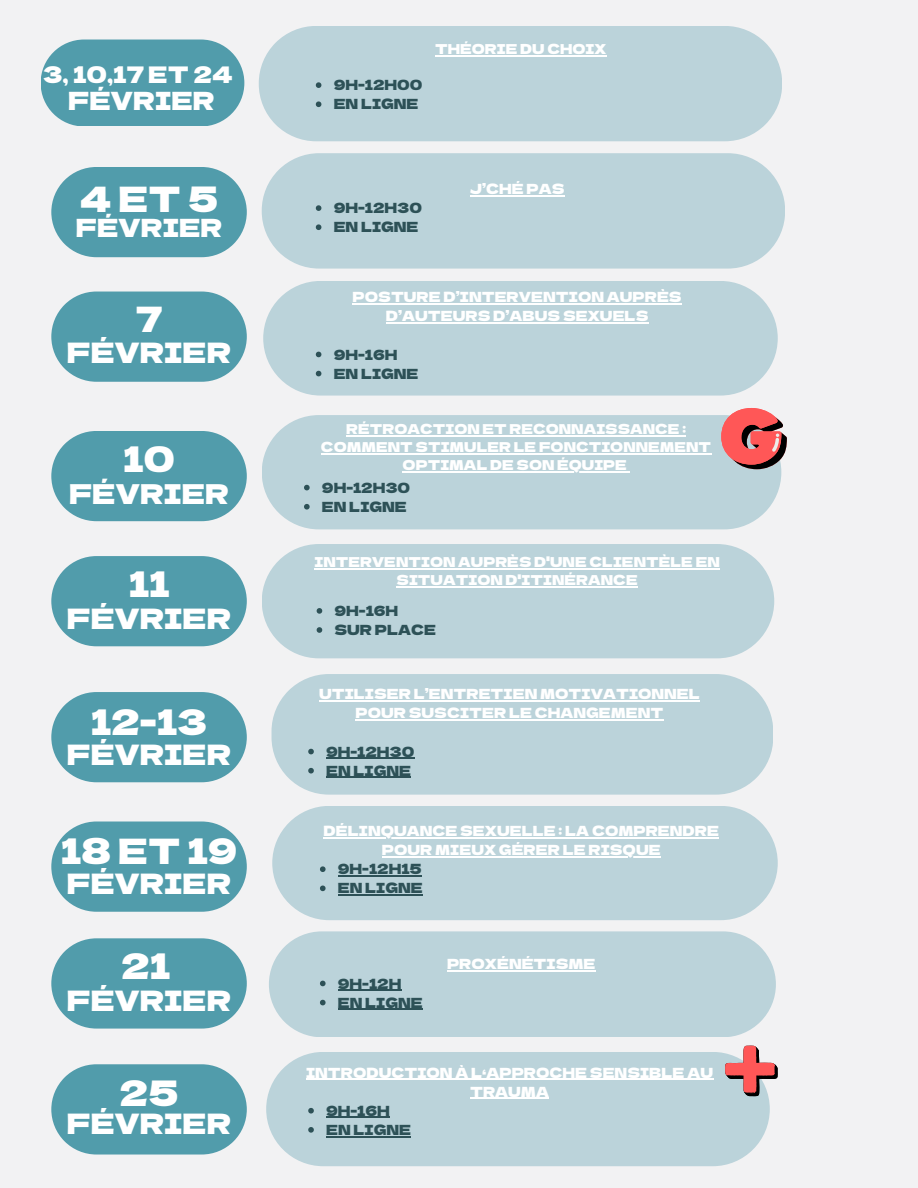
<style>
.page{position:relative;width:918px;height:1188px;background:#f2f2f3}
.page>*{position:absolute;margin:0;border:0;box-sizing:border-box;transform-origin:0 0}
.t1{font:34.5px "Dela Gothic One";color:#fff}
.t2{font:27.75px "Dela Gothic One";color:#fff}
.t3{font:27px "Dela Gothic One";color:#fff}
.t4{font:24.75px "Dela Gothic One";color:#fff}
.t5{font:22.5px "Dela Gothic One";color:#fff}
.t6{font:13.8px/19.2px "Dela Gothic One";color:#fff;text-align:center}
.t7{font:13.8px "Dela Gothic One";color:#2d5157}
.t8{font:13.5px/18px "Dela Gothic One";color:#fff;text-align:center}
.s1{color:#2d5157}
</style>
<div class="page">
<div style="left:269px;top:931px;width:507px;height:106px;background:#bbd3da"></div>
<hr style="left:447px;top:971px;width:149px;height:1px;background:#fff">
<svg style="left:320px;top:981px;width:6px;height:5px"></svg>
<hr style="left:338px;top:990px;width:63px;height:1px;background:#2d5157">
<svg style="left:320px;top:1000px;width:6px;height:5px"></svg>
<hr style="left:338px;top:1009px;width:85px;height:1px;background:#2d5157">
<svg style="left:51px;top:938px;width:196px;height:91px;background:#62a5b2"></svg>
<div style="left:272px;top:806px;width:506px;height:114px;background:#bbd3da;border-radius:57px"></div>
<hr style="left:324px;top:837px;width:395px;height:1px;background:#fff">
<hr style="left:382px;top:856px;width:279px;height:1px;background:#fff">
<svg style="left:320px;top:866px;width:6px;height:6px"></svg>
<hr style="left:338px;top:875px;width:84px;height:2px;background:#2d5157">
<svg style="left:320px;top:886px;width:6px;height:5px"></svg>
<hr style="left:338px;top:895px;width:85px;height:1px;background:#2d5157">
<svg style="left:51px;top:822px;width:196px;height:90px;background:#61a4b2"></svg>
<div style="left:272px;top:674px;width:501px;height:121px;background:#bbd3da"></div>
<svg style="left:51px;top:692px;width:196px;height:90px;background:#61a4b2"></svg>
<div style="left:262px;top:544px;width:512px;height:114px;background:#bbd3da;border-radius:57px"></div>
<hr style="left:319px;top:700px;width:381px;height:2px;background:#fff">
<hr style="left:356px;top:720px;width:308px;height:1px;background:#fff">
<svg style="left:308px;top:749px;width:6px;height:5px"></svg>
<hr style="left:326px;top:758px;width:88px;height:1px;background:#2d5157">
<svg style="left:308px;top:768px;width:6px;height:6px"></svg>
<hr style="left:326px;top:777px;width:85px;height:1px;background:#2d5157">
<svg style="left:51px;top:556px;width:196px;height:90px;background:#61a4b2"></svg>
<div style="left:262px;top:415px;width:519px;height:114px;background:#bbd3da;border-radius:57px"></div>
<svg style="left:317px;top:608px;width:5px;height:6px"></svg>
<svg style="left:317px;top:627px;width:5px;height:6px"></svg>
<hr style="left:315px;top:568px;width:405px;height:1px;background:#fff">
<hr style="left:397px;top:586px;width:241px;height:1px;background:#fff">
<svg style="left:51px;top:431px;width:196px;height:90px;background:#61a4b2"></svg>
<div style="left:263px;top:281px;width:515px;height:115px;background:#bbd3da;border-radius:57px"></div>
<hr style="left:353px;top:303px;width:329px;height:1px;background:#fff">
<hr style="left:386px;top:322px;width:263px;height:2px;background:#fff">
<svg style="left:316px;top:352px;width:5px;height:5px"></svg>
<svg style="left:316px;top:371px;width:5px;height:5px"></svg>
<svg style="left:51px;top:292px;width:196px;height:90px;background:#61a4b2"></svg>
<div style="left:262px;top:153px;width:523px;height:116px;background:#bbd3da"></div>
<hr style="left:470px;top:195px;width:95px;height:1px;background:#fff">
<svg style="left:316px;top:205px;width:5px;height:6px"></svg>
<svg style="left:316px;top:224px;width:5px;height:6px"></svg>
<svg style="left:51px;top:167px;width:196px;height:90px;background:#61a4b2"></svg>
<div style="left:259px;top:26px;width:523px;height:115px;background:#bbd3da"></div>
<svg style="left:316px;top:82px;width:5px;height:6px"></svg>
<svg style="left:316px;top:101px;width:5px;height:6px"></svg>
<hr style="left:435px;top:55px;width:171px;height:1px;background:#fff">
<div style="left:41px;top:40px;width:203px;height:86px;background:#519cab;border-radius:43px"></div>
<hr style="left:346px;top:436px;width:340px;height:1px;background:#fff">
<hr style="left:321px;top:453px;width:390px;height:2px;background:#fff">
<hr style="left:403px;top:471px;width:224px;height:2px;background:#fff">
<svg style="left:304px;top:485px;width:6px;height:5px"></svg>
<svg style="left:304px;top:504px;width:6px;height:6px"></svg>
<svg style="left:721px;top:408px;width:66px;height:61px"></svg>
<div style="left:266px;top:1052px;width:504px;height:114px;background:#bbd3da;border-radius:57px"></div>
<hr style="left:306px;top:1079px;width:407px;height:1px;background:#fff">
<hr style="left:470px;top:1098px;width:79px;height:1px;background:#fff">
<svg style="left:308px;top:1108px;width:6px;height:6px"></svg>
<hr style="left:326px;top:1117px;width:64px;height:1px;background:#2d5157">
<svg style="left:308px;top:1127px;width:6px;height:6px"></svg>
<hr style="left:326px;top:1136px;width:85px;height:1px;background:#2d5157">
<svg style="left:51px;top:1064px;width:196px;height:91px;background:#62a5b2"></svg>
<svg style="left:725px;top:1046px;width:53px;height:50px"></svg>
<h2 class="t5" style="left:43px;top:57px;width:192px">3, 10,17 ET 24</h2>
<h4 class="t4" style="left:68px;top:81px;width:148px">FÉVRIER</h4>
<p class="t7" style="left:334px;top:74px;width:90px">9H-12H00</p>
<p class="t7" style="left:334px;top:93px;width:86px">EN LIGNE</p>
<h1 class="t8" style="left:435px;top:39px;width:173px">THÉORIE DU CHOIX</h1>
<h4 class="t1" style="left:80px;top:172px;width:140px">4ET5</h4>
<p class="t7" style="left:334px;top:197px;width:90px">9H-12H30</p>
<h2 class="t4" style="left:76px;top:208px;width:148px">FÉVRIER</h2>
<h1 class="t7" style="left:334px;top:216px;width:86px">EN LIGNE</h1>
<p class="t6" style="left:470px;top:178px;width:96px">J’CHÉ PAS</p>
<h4 class="t1" style="left:136px;top:292px;width:28px">7</h4>
<h2 class="t2" style="left:67px;top:331px;width:166px">FÉVRIER</h2>
<h4 class="t1" style="left:123px;top:432px;width:53px">10</h4>
<h2 class="t3" style="left:69px;top:473px;width:161px">FÉVRIER</h2>
<p class="t1" style="left:129px;top:556px;width:42px">11</p>
<p class="t2" style="left:67px;top:597px;width:166px">FÉVRIER</p>
<p class="t1" style="left:91px;top:695px;width:118px">12-13</p>
<p class="t2" style="left:67px;top:733px;width:166px">FÉVRIER</p>
<h1 class="t1" style="left:61px;top:824px;width:178px">18 ET 19</h1>
<h3 class="t2" style="left:67px;top:862px;width:166px">FÉVRIER</h3>
<h3 class="t1" style="left:121px;top:939px;width:51px">21</h3>
<h3 class="t2" style="left:67px;top:979px;width:166px">FÉVRIER</h3>
<p class="t1" style="left:119px;top:1066px;width:61px">25</p>
<p class="t2" style="left:67px;top:1101px;width:166px">FÉVRIER</p>
<p class="t6" style="left:353px;top:287px;width:331px">POSTURE D’INTERVENTION AUPRÈS<br>D’AUTEURS D’ABUS SEXUELS</p>
<p class="t7" style="left:334px;top:344px;width:65px">9H-16H</p>
<p class="t7" style="left:334px;top:363px;width:86px">EN LIGNE</p>
<p class="t8" style="left:321px;top:419px;width:392px">RÉTROACTION ET RECONNAISSANCE :<br>COMMENT STIMULER LE FONCTIONNEMENT</p>
<p class="t8" style="left:403px;top:455px;width:226px">OPTIMAL DE SON ÉQUIPE</p>
<p class="t7" style="left:322px;top:477px;width:90px">9H-12H30</p>
<h2 class="t7" style="left:322px;top:496px;width:86px">EN LIGNE</h2>
<h4 class="t7" style="left:369px;top:481px;width:90px">9H-12H30</h4>
<p class="t8" style="left:315px;top:552px;width:407px">INTERVENTION AUPRÈS D'UNE CLIENTÈLE EN<br>SITUATION D'ITINÉRANCE</p>
<p class="t7" style="left:334px;top:600px;width:65px">9H-16H</p>
<p class="t7" style="left:334px;top:619px;width:103px">SUR PLACE</p>
<h2 class="t6" style="left:319px;top:684px;width:382px">UTILISER L’ENTRETIEN MOTIVATIONNEL<br>POUR SUSCITER LE CHANGEMENT</h2>
<p class="t7" style="left:326px;top:741px;width:90px">9H-12H30</p>
<h4 class="t7" style="left:326px;top:760px;width:86px">EN LIGNE</h4>
<h4 class="t6" style="left:324px;top:820px;width:397px">DÉLINQUANCE SEXUELLE : LA COMPRENDRE</h4>
<p class="t6" style="left:338px;top:840px;width:324px;text-align:left;text-indent:44px">POUR MIEUX GÉRER LE RISQUE<br><span class="s1">9H-12H15</span></p>
<p class="t7" style="left:338px;top:877px;width:86px">EN LIGNE</p>
<p class="t7" style="left:338px;top:973px;width:65px">9H-12H</p>
<p class="t7" style="left:338px;top:992px;width:86px">EN LIGNE</p>
<h4 class="t6" style="left:447px;top:954px;width:150px">PROXÉNÉTISME</h4>
<p class="t6" style="left:306px;top:1062px;width:409px">INTRODUCTION À L‘APPROCHE SENSIBLE AU<br>TRAUMA</p>
<h4 class="t7" style="left:326px;top:1100px;width:65px">9H-16H</h4>
<p class="t7" style="left:326px;top:1119px;width:86px">EN LIGNE</p>
</div>
